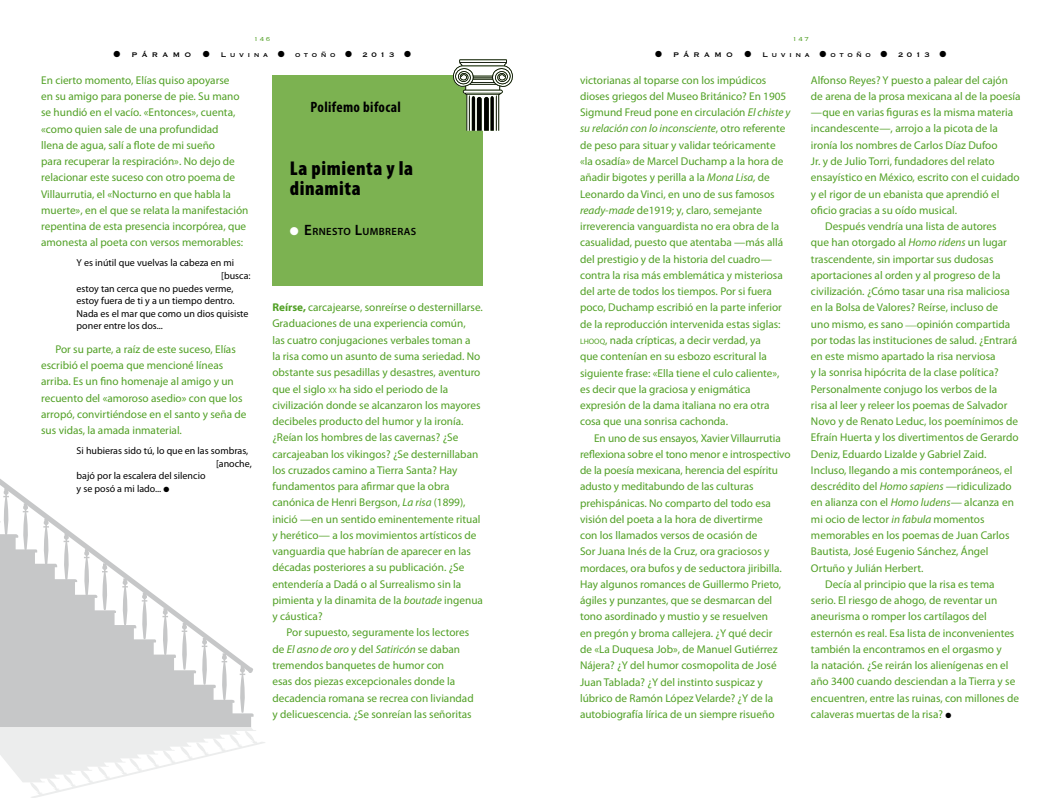
<style>
.page{position:relative;width:1063px;height:798px;background:#fff}
.page>*{position:absolute;margin:0;border:0;box-sizing:border-box;transform-origin:0 0}
.t1{font:900 condensed 20px/20px "Myriad Pro";letter-spacing:.025em;color:#000}
.t2{font:700 condensed 15px "Myriad Pro";letter-spacing:.025em;color:#000}
.t3{font:11.25px/16.2px "Myriad Pro";color:#51a025}
.t4{font:600 10.5px "Myriad Pro";letter-spacing:.035em;color:#000}
.t5{font:10px "Myriad Pro";color:#000}
.t6{font:8.75px "Copperplate";letter-spacing:.4em;color:#000}
.t7{font:300 7.5px "Copperplate";letter-spacing:.2em;color:#51a025}
.s1{color:#fff}
.s2{font-size:15px}
.s3{font-weight:700}
.s4{font-size:7.88px}
.s5{font-style:italic}
.s6{font-family:"Lapidary 333 BT"}
.s7{color:#000}
</style>
<div class="page">
<div style="left:272px;top:75px;width:211px;height:211px;background:#7cb251"></div>
<svg style="left:453px;top:59px;width:60px;height:72px"></svg>
<svg style="left:0;top:674px;width:254px;height:53px;background:#cacacb"></svg>
<svg style="left:0;top:479px;width:253px;height:195px"></svg>
<svg style="left:2px;top:488px;width:8px;height:46px"></svg>
<svg style="left:21px;top:503px;width:9px;height:47px"></svg>
<svg style="left:42px;top:518px;width:8px;height:47px"></svg>
<svg style="left:62px;top:533px;width:9px;height:46px"></svg>
<svg style="left:83px;top:549px;width:8px;height:46px"></svg>
<svg style="left:101px;top:563px;width:8px;height:47px"></svg>
<svg style="left:121px;top:578px;width:8px;height:47px"></svg>
<svg style="left:140px;top:592px;width:9px;height:47px"></svg>
<svg style="left:161px;top:608px;width:8px;height:46px"></svg>
<svg style="left:180px;top:622px;width:9px;height:47px"></svg>
<svg style="left:200px;top:637px;width:9px;height:47px"></svg>
<svg style="left:220px;top:653px;width:9px;height:46px"></svg>
<svg style="left:238px;top:665px;width:9px;height:47px"></svg>
<svg style="left:0;top:727px;width:265px;height:70px"></svg>
<p class="t7" style="left:254px;top:34px;width:18px">146</p>
<p class="t6" style="left:113px;top:49px;width:79px">● Páramo</p>
<p class="t6" style="left:203px;top:49px;width:210px">● Luvina ● otoño ● 2013 ●</p>
<p class="t3" style="left:41px;top:72px;width:209px">En cierto momento, Elías quiso apoyarse<br>en su amigo para ponerse de pie. Su mano se hundió en el vacío. «Entonces», cuenta, «como quien sale de una profundidad<br>llena de agua, salí a flote de mi sueño<br>para recuperar la respiración». No dejo de relacionar este suceso con otro poema de Villaurrutia, el «Nocturno en que habla la muerte», en el que se relata la manifestación repentina de esta presencia incorpórea, que amonesta al poeta con versos memorables:</p>
<p class="t5" style="left:77px;top:257px;width:159px">Y es inútil que vuelvas la cabeza en mi</p>
<p class="t5" style="left:221px;top:270px;width:31px">[busca:</p>
<p class="t5" style="left:77px;top:282px;width:158px">estoy tan cerca que no puedes verme,</p>
<p class="t5" style="left:77px;top:295px;width:159px">estoy fuera de ti y a un tiempo dentro.</p>
<p class="t5" style="left:77px;top:307px;width:173px">Nada es el mar que como un dios quisiste</p>
<p class="t5" style="left:77px;top:320px;width:88px">poner entre los dos...</p>
<p class="t3" style="left:41px;top:341px;width:207px;text-indent:14px">Por su parte, a raíz de este suceso, Elías escribió el poema que mencioné líneas arriba. Es un fino homenaje al amigo y un recuento del «amoroso asedio» con que los arropó, convirtiéndose en el santo y seña de sus vidas, la amada inmaterial.</p>
<p class="t5" style="left:77px;top:445px;width:173px">Si hubieras sido tú, lo que en las sombras,</p>
<p class="t5" style="left:216px;top:457px;width:37px">[anoche,</p>
<p class="t5" style="left:77px;top:470px;width:130px">bajó por la escalera del silencio</p>
<p class="t5" style="left:77px;top:482px;width:94px">y se posó a mi lado... ●</p>
<h2 class="t2" style="left:311px;top:98px;width:92px">Polifemo bifocal</h2>
<h1 class="t1" style="left:290px;top:159px;width:125px">La pimienta y la dinamita</h1>
<p class="t4" style="left:290px;top:226px;width:127px"><span class="s1">●</span> <span class="s2">E</span>RNESTO <span class="s2">L</span>UMBRERAS</p>
<p class="t3" style="left:272px;top:299px;width:212px"><span class="s3">Reírse,</span> carcajearse, sonreírse o desternillarse.<br>Graduaciones de una experiencia común,<br>las cuatro conjugaciones verbales toman a<br>la risa como un asunto de suma seriedad. No obstante sus pesadillas y desastres, aventuro que el siglo <span class="s4">XX</span> ha sido el periodo de la civilización donde se alcanzaron los mayores decibeles producto del humor y la ironía. ¿Reían los hombres de las cavernas? ¿Se carcajeaban los vikingos? ¿Se desternillaban los cruzados camino a Tierra Santa? Hay fundamentos para afirmar que la obra canónica de Henri Bergson, <span class="s5">La risa</span> (1899), inició —en un sentido eminentemente ritual y herético— a los movimientos artísticos de vanguardia que habrían de aparecer en las décadas posteriores a su publicación. ¿Se entendería a Dadá o al Surrealismo sin la pimienta y la dinamita de la <span class="s5">boutade</span> ingenua y cáustica?</p>
<p class="t3" style="left:272px;top:624px;width:203px;text-indent:14px">Por supuesto, seguramente los lectores de <span class="s5">El asno de oro</span> y del <span class="s5">Satiricón</span> se daban tremendos banquetes de humor con<br>esas dos piezas excepcionales donde la decadencia romana se recrea con liviandad y delicuescencia. ¿Se sonreían las señoritas</p>
<p class="t7" style="left:792px;top:34px;width:18px">147</p>
<p class="t6" style="left:655px;top:49px;width:79px">● Páramo</p>
<p class="t6" style="left:744px;top:49px;width:204px">● Luvina ●otoño ● 2013 ●</p>
<p class="t3" style="left:580px;top:72px;width:212px">victorianas al toparse con los impúdicos dioses griegos del Museo Británico? En 1905<br>Sigmund Freud pone en circulación <span class="s5">El chiste y su relación con lo inconsciente</span>, otro referente de peso para situar y validar teóricamente «la osadía» de Marcel Duchamp a la hora de añadir bigotes y perilla a la <span class="s5">Mona Lisa,</span> de Leonardo da Vinci, en uno de sus famosos <span class="s5">ready-made</span> de1919; y, claro, semejante irreverencia vanguardista no era obra de la casualidad, puesto que atentaba —más allá del prestigio y de la historia del cuadro— contra la risa más emblemática y misteriosa del arte de todos los tiempos. Por si fuera poco, Duchamp escribió en la parte inferior de la reproducción intervenida estas siglas:<br><span class="s4">LHOOQ</span>, nada crípticas, a decir verdad, ya<br>que contenían en su esbozo escritural la siguiente frase: «Ella tiene el culo caliente», es decir que la graciosa y enigmática expresión de la dama italiana no era otra cosa que una sonrisa cachonda.</p>
<p class="t3" style="left:580px;top:430px;width:212px;text-indent:14px">En uno de sus ensayos, Xavier Villaurrutia reflexiona sobre el tono menor e introspectivo de la poesía mexicana, herencia del espíritu adusto y meditabundo de las culturas prehispánicas. No comparto del todo esa visión del poeta a la hora de divertirme<br>con los llamados versos de ocasión de<br>Sor Juana Inés de la Cruz, ora graciosos y mordaces, ora bufos y de seductora jiribilla.<br>Hay algunos romances de Guillermo Prieto, ágiles y punzantes, que se desmarcan del tono asordinado y mustio y se resuelven<br>en pregón y broma callejera. ¿Y qué decir<br>de «La Duquesa Job», de Manuel Gutiérrez Nájera? ¿Y del humor cosmopolita de José Juan Tablada? ¿Y del instinto suspicaz y lúbrico de Ramón López Velarde? ¿Y de la autobiografía lírica de un siempre risueño</p>
<p class="t3" style="left:811px;top:72px;width:198px">Alfonso Reyes? Y puesto a palear del cajón</p>
<p class="t3" style="left:811px;top:88px;width:211px">de arena de la prosa mexicana al de la poesía</p>
<p class="t3" style="left:811px;top:104px;width:204px">—que en varias figuras es la misma materia</p>
<p class="t3" style="left:811px;top:121px;width:189px">incandescente—, arrojo a la picota de la</p>
<p class="t3" style="left:811px;top:137px;width:188px">ironía los nombres de Carlos Díaz Dufoo</p>
<p class="t3" style="left:811px;top:153px;width:185px">Jr. y de Julio Torri, fundadores del relato</p>
<p class="t3" style="left:811px;top:169px;width:210px">ensayístico en México, escrito con el cuidado</p>
<p class="t3" style="left:811px;top:186px;width:190px">y el rigor de un ebanista que aprendió el</p>
<p class="t3" style="left:811px;top:202px;width:148px">oficio gracias a su oído musical.</p>
<p class="t3" style="left:825px;top:218px;width:173px">Después vendría una lista de autores</p>
<p class="t3" style="left:811px;top:234px;width:197px">que han otorgado al <span class="s5">Homo ridens</span> un lugar</p>
<p class="t3" style="left:811px;top:251px;width:184px">trascendente, sin importar sus dudosas</p>
<p class="t3" style="left:811px;top:267px;width:191px">aportaciones al orden y al progreso de la</p>
<p class="t3" style="left:811px;top:283px;width:200px">civilización. ¿Cómo tasar una risa maliciosa</p>
<p class="t3" style="left:811px;top:299px;width:189px">en la Bolsa de Valores? Reírse, incluso de</p>
<p class="t3" style="left:811px;top:316px;width:201px">uno mismo, es sano <span class="s6">—</span>opinión compartida</p>
<p class="t3" style="left:811px;top:332px;width:208px">por todas las instituciones de salud. ¿Entrará</p>
<p class="t3" style="left:811px;top:348px;width:186px">en este mismo apartado la risa nerviosa</p>
<p class="t3" style="left:811px;top:364px;width:189px">y la sonrisa hipócrita de la clase política?</p>
<p class="t3" style="left:811px;top:381px;width:188px">Personalmente conjugo los verbos de la</p>
<p class="t3" style="left:811px;top:397px;width:198px">risa al leer y releer los poemas de Salvador</p>
<p class="t3" style="left:811px;top:413px;width:209px">Novo y de Renato Leduc, los poemínimos de</p>
<p class="t3" style="left:811px;top:429px;width:209px">Efraín Huerta y los divertimentos de Gerardo</p>
<p class="t3" style="left:811px;top:446px;width:177px">Deniz, Eduardo Lizalde y Gabriel Zaid.</p>
<p class="t3" style="left:811px;top:462px;width:203px">Incluso, llegando a mis contemporáneos, el</p>
<p class="t3" style="left:811px;top:478px;width:202px">descrédito del <span class="s5">Homo sapiens —</span>ridiculizado</p>
<p class="t3" style="left:811px;top:494px;width:204px">en alianza con el <span class="s5">Homo ludens</span>— alcanza en</p>
<p class="t3" style="left:811px;top:511px;width:175px">mi ocio de lector <span class="s5">in fabula</span> momentos</p>
<p class="t3" style="left:811px;top:527px;width:200px">memorables en los poemas de Juan Carlos</p>
<p class="t3" style="left:811px;top:543px;width:179px">Bautista, José Eugenio Sánchez, Ángel</p>
<p class="t3" style="left:811px;top:559px;width:114px">Ortuño y Julián Herbert.</p>
<p class="t3" style="left:825px;top:576px;width:171px">Decía al principio que la risa es tema</p>
<p class="t3" style="left:811px;top:592px;width:188px">serio. El riesgo de ahogo, de reventar un</p>
<p class="t3" style="left:811px;top:608px;width:177px">aneurisma o romper los cartílagos del</p>
<p class="t3" style="left:811px;top:624px;width:205px">esternón es real. Esa lista de inconvenientes</p>
<p class="t3" style="left:811px;top:641px;width:192px">también la encontramos en el orgasmo y</p>
<p class="t3" style="left:811px;top:657px;width:199px">la natación. ¿Se reirán los alienígenas en el</p>
<p class="t3" style="left:811px;top:673px;width:206px">año 3400 cuando desciendan a la Tierra y se</p>
<p class="t3" style="left:811px;top:689px;width:210px">encuentren, entre las ruinas, con millones de</p>
<p class="t3" style="left:811px;top:706px;width:142px">calaveras muertas de la risa? <span class="s7">●</span></p>
</div>
